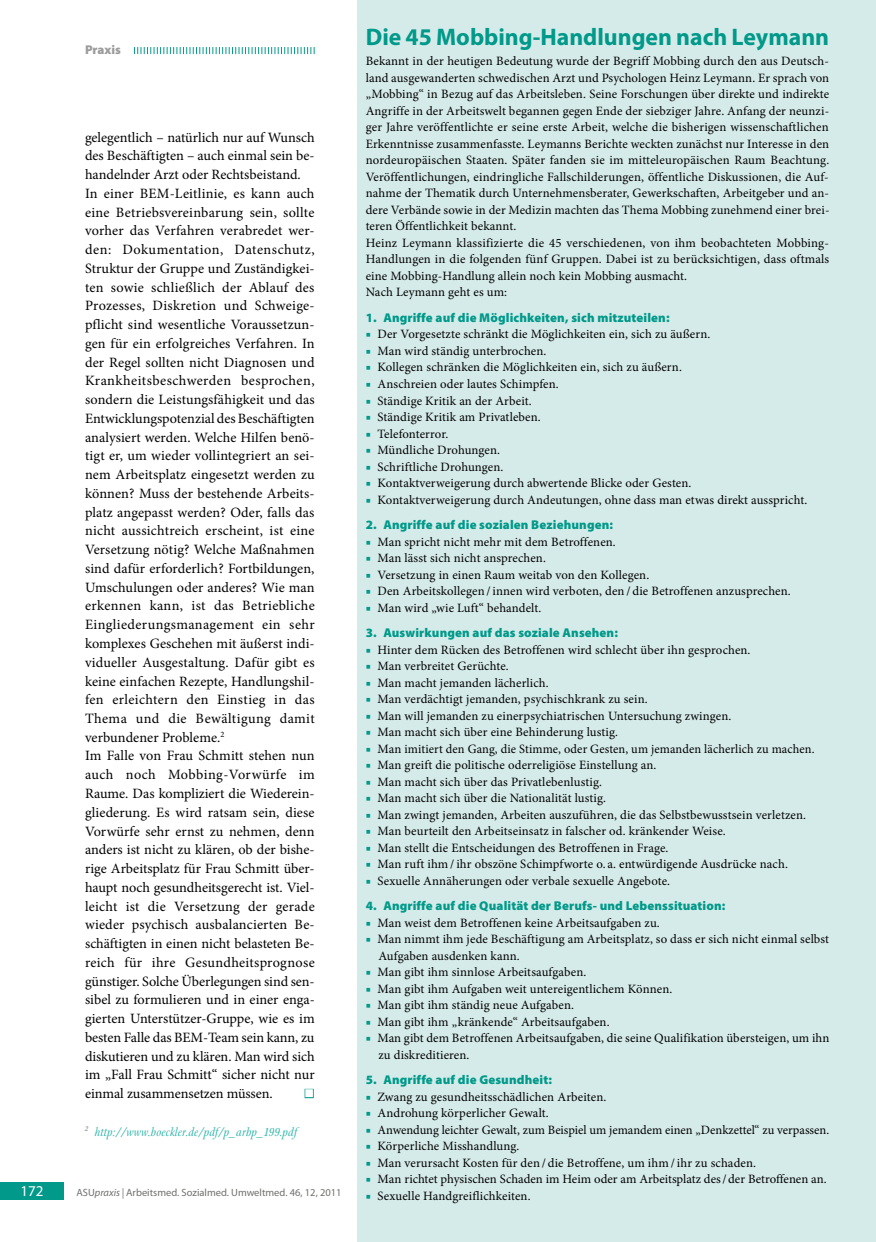
<style>
.page{position:relative;width:876px;height:1242px;background:#fff}
.page>*{position:absolute;margin:0;border:0;box-sizing:border-box;transform-origin:0 0}
.t1{font:700 24px "Myriad Pro";color:#00998a}
.t2{font:15px "Myriad Pro";color:#fff}
.t3{font:14.25px/18.8px "Minion Pro";letter-spacing:.005em;color:#000}
.t4{font:12.75px/16.5px "Minion Pro";letter-spacing:.01em;color:#000}
.t5{font:900 12.75px "Myriad Pro";letter-spacing:.01em;color:#00998a}
.t6{font:italic 12.75px "Stone Print";letter-spacing:.005em;color:#35b6ad}
.t7{font:900 12.75px "Myriad Pro";color:#9c9c9c}
.t8{font:10.5px "Myriad Pro";color:#6f6f6e}
.s1{font-size:27px;color:#fff}
.s2{font-style:italic}
.s3{color:#00998a}
</style>
<div class="page">
<div style="left:0;top:1182px;width:64px;height:17px;background:#00998a"></div>
<div style="left:305px;top:1088px;width:9px;height:10px;border:2px solid #00998a"></div>
<div style="left:357px;top:0;width:519px;height:1242px;background:#d5ebe9"></div>
<svg style="left:134px;top:47px;width:181px;height:7px"></svg>
<p class="t7" style="left:85px;top:41px;width:37px">Praxis</p>
<p class="t3" style="left:85px;top:128px;width:231px">gelegentlich – natürlich nur auf Wunsch des Beschäftigten – auch einmal sein be&shy;handelnder Arzt oder Rechtsbeistand.<br>In einer BEM-Leitlinie, es kann auch eine Betriebsvereinbarung sein, sollte vorher das Verfahren verabredet wer&shy;den: Dokumentation, Datenschutz, Struktur der Gruppe und Zuständigkei&shy;ten sowie schließlich der Ablauf des Prozesses, Diskretion und Schweige&shy;pflicht sind wesentliche Voraussetzun&shy;gen für ein erfolgreiches Verfahren. In der Regel sollten nicht Diagnosen und Krankheitsbeschwerden besprochen, sondern die Leistungsfähigkeit und das Entwicklungspotenzial des Beschäftigten analysiert werden. Welche Hilfen benö&shy;tigt er, um wieder vollintegriert an sei&shy;nem Arbeitsplatz eingesetzt werden zu können? Muss der bestehende Arbeits&shy;platz angepasst werden? Oder, falls das nicht aussichtreich erscheint, ist eine Versetzung nötig? Welche Maßnahmen sind dafür erforderlich? Fortbildungen, Umschulungen oder anderes? Wie man erkennen kann, ist das Betriebliche Eingliederungsmanagement ein sehr komplexes Geschehen mit äußerst indi&shy;vidueller Ausgestaltung. Dafür gibt es keine einfachen Rezepte, Handlungshil&shy;fen erleichtern den Einstieg in das Thema und die Bewältigung damit verbundener Probleme.<sup>2<br></sup>Im Falle von Frau Schmitt stehen nun auch noch Mobbing-Vorwürfe im Raume. Das kompliziert die Wiederein&shy;gliederung. Es wird ratsam sein, diese Vorwürfe sehr ernst zu nehmen, denn anders ist nicht zu klären, ob der bishe&shy;rige Arbeitsplatz für Frau Schmitt über&shy;haupt noch gesundheitsgerecht ist. Viel&shy;leicht ist die Versetzung der gerade wieder psychisch ausbalancierten Be&shy;schäftigten in einen nicht belasteten Be&shy;reich für ihre Gesundheitsprognose günstiger. Solche Überlegungen sind sen&shy;sibel zu formulieren und in einer enga&shy;gierten Unterstützer-Gruppe, wie es im besten Falle das BEM-Team sein kann, zu diskutieren und zu klären. Man wird sich im „Fall Frau Schmitt“ sicher nicht nur einmal zusammensetzen müssen. <span class="s1">■</span></p>
<p class="t6" style="left:85px;top:1124px;width:214px"><sup>2</sup> http://www.boeckler.de/pdf/p_arbp_199.pdf</p>
<p class="t2" style="left:20px;top:1181px;width:25px">172</p>
<p class="t8" style="left:77px;top:1186px;width:267px">ASU<span class="s2">praxis |</span> Arbeitsmed. Sozialmed. Umweltmed. 46, 12, 2011</p>
<h1 class="t1" style="left:366px;top:21px;width:465px">Die 45 Mobbing-Handlungen nach Leymann</h1>
<p class="t4" style="left:366px;top:53px;width:465px">Bekannt in der heutigen Bedeutung wurde der Begriff Mobbing durch den aus Deutsch&shy;land ausgewanderten schwedischen Arzt und Psychologen Heinz Leymann. Er sprach von „Mobbing“ in Bezug auf das Arbeitsleben. Seine Forschungen über direkte und indirekte Angriffe in der Arbeitswelt begannen gegen Ende der siebziger Jahre. Anfang der neunzi&shy;ger Jahre veröffentlichte er seine erste Arbeit, welche die bisherigen wissenschaftlichen Erkenntnisse zusammenfasste. Leymanns Berichte weckten zunächst nur Interesse in den nordeuropäischen Staaten. Später fanden sie im mitteleuropäischen Raum Beachtung.<br>Veröffentlichungen, eindringliche Fallschilderungen, öffentliche Diskussionen, die Auf&shy;nahme der Thematik durch Unternehmensberater, Gewerkschaften, Arbeitgeber und an&shy;dere Verbände sowie in der Medizin machten das Thema Mobbing zunehmend einer brei&shy;teren Öffentlichkeit bekannt.<br>Heinz Leymann klassifizierte die 45 verschiedenen, von ihm beobachteten Mobbing-Handlungen in die folgenden fünf Gruppen. Dabei ist zu berücksichtigen, dass oftmals eine Mobbing-Handlung allein noch kein Mobbing ausmacht.<br>Nach Leymann geht es um:</p>
<p class="t5" style="left:366px;top:309px;width:305px">1. Angriffe auf die Möglichkeiten, sich mitzuteilen:</p>
<p class="t4" style="left:366px;top:326px;width:346px"><span class="s3">■</span> Der Vorgesetzte schränkt die Möglichkeiten ein, sich zu äußern.</p>
<p class="t4" style="left:366px;top:343px;width:182px"><span class="s3">■</span> Man wird ständig unterbrochen.</p>
<p class="t4" style="left:366px;top:359px;width:318px"><span class="s3">■</span> Kollegen schränken die Möglichkeiten ein, sich zu äußern.</p>
<p class="t4" style="left:366px;top:376px;width:195px"><span class="s3">■</span> Anschreien oder lautes Schimpfen.</p>
<p class="t4" style="left:366px;top:392px;width:167px"><span class="s3">■</span> Ständige Kritik an der Arbeit.</p>
<p class="t4" style="left:366px;top:409px;width:177px"><span class="s3">■</span> Ständige Kritik am Privatleben.</p>
<p class="t4" style="left:366px;top:425px;width:84px"><span class="s3">■</span> Telefonterror.</p>
<p class="t4" style="left:366px;top:442px;width:136px"><span class="s3">■</span> Mündliche Drohungen.</p>
<p class="t4" style="left:366px;top:458px;width:139px"><span class="s3">■</span> Schriftliche Drohungen.</p>
<p class="t4" style="left:366px;top:475px;width:327px"><span class="s3">■</span> Kontaktverweigerung durch abwertende Blicke oder Gesten.</p>
<p class="t4" style="left:366px;top:491px;width:443px"><span class="s3">■</span> Kontaktverweigerung durch Andeutungen, ohne dass man etwas direkt ausspricht.</p>
<p class="t5" style="left:366px;top:516px;width:249px">2. Angriffe auf die sozialen Beziehungen:</p>
<p class="t4" style="left:366px;top:533px;width:252px"><span class="s3">■</span> Man spricht nicht mehr mit dem Betroffenen.</p>
<p class="t4" style="left:366px;top:550px;width:182px"><span class="s3">■</span> Man lässt sich nicht ansprechen.</p>
<p class="t4" style="left:366px;top:566px;width:285px"><span class="s3">■</span> Versetzung in einen Raum weitab von den Kollegen.</p>
<p class="t4" style="left:366px;top:583px;width:427px"><span class="s3">■</span> Den Arbeitskollegen /innen wird verboten, den / die Betroffenen anzusprechen.</p>
<p class="t4" style="left:366px;top:599px;width:177px"><span class="s3">■</span> Man wird „wie Luft“ behandelt.</p>
<p class="t5" style="left:366px;top:624px;width:254px">3. Auswirkungen auf das soziale Ansehen:</p>
<p class="t4" style="left:366px;top:641px;width:386px"><span class="s3">■</span> Hinter dem Rücken des Betroffenen wird schlecht über ihn gesprochen.</p>
<p class="t4" style="left:366px;top:658px;width:144px"><span class="s3">■</span> Man verbreitet Gerüchte.</p>
<p class="t4" style="left:366px;top:674px;width:184px"><span class="s3">■</span> Man macht jemanden lächerlich.</p>
<p class="t4" style="left:366px;top:691px;width:284px"><span class="s3">■</span> Man verdächtigt jemanden, psychischkrank zu sein.</p>
<p class="t4" style="left:366px;top:707px;width:367px"><span class="s3">■</span> Man will jemanden zu einerpsychiatrischen Untersuchung zwingen.</p>
<p class="t4" style="left:366px;top:724px;width:254px"><span class="s3">■</span> Man macht sich über eine Behinderung lustig.</p>
<p class="t4" style="left:366px;top:740px;width:450px"><span class="s3">■</span> Man imitiert den Gang, die Stimme, oder Gesten, um jemanden lächerlich zu machen.</p>
<p class="t4" style="left:366px;top:757px;width:292px"><span class="s3">■</span> Man greift die politische oderreligiöse Einstellung an.</p>
<p class="t4" style="left:366px;top:773px;width:238px"><span class="s3">■</span> Man macht sich über das Privatlebenlustig.</p>
<p class="t4" style="left:366px;top:790px;width:242px"><span class="s3">■</span> Man macht sich über die Nationalität lustig.</p>
<p class="t4" style="left:366px;top:806px;width:442px"><span class="s3">■</span> Man zwingt jemanden, Arbeiten auszuführen, die das Selbstbewusstsein verletzen.</p>
<p class="t4" style="left:366px;top:823px;width:362px"><span class="s3">■</span> Man beurteilt den Arbeitseinsatz in falscher od. kränkender Weise.</p>
<p class="t4" style="left:366px;top:839px;width:304px"><span class="s3">■</span> Man stellt die Entscheidungen des Betroffenen in Frage.</p>
<p class="t4" style="left:366px;top:856px;width:424px"><span class="s3">■</span> Man ruft ihm /ihr obszöne Schimpfworte o. a. entwürdigende Ausdrücke nach.</p>
<p class="t4" style="left:366px;top:872px;width:306px"><span class="s3">■</span> Sexuelle Annäherungen oder verbale sexuelle Angebote.</p>
<p class="t5" style="left:366px;top:897px;width:361px">4. Angriffe auf die Qualität der Berufs- und Lebenssituation:</p>
<p class="t4" style="left:366px;top:914px;width:296px"><span class="s3">■</span> Man weist dem Betroffenen keine Arbeitsaufgaben zu.</p>
<p class="t4" style="left:378px;top:931px;width:452px;text-indent:-13px"><span class="s3">■</span> Man nimmt ihm jede Beschäftigung am Arbeitsplatz, so dass er sich nicht einmal selbst<br>Aufgaben ausdenken kann.</p>
<p class="t4" style="left:366px;top:964px;width:222px"><span class="s3">■</span> Man gibt ihm sinnlose Arbeitsaufgaben.</p>
<p class="t4" style="left:366px;top:980px;width:308px"><span class="s3">■</span> Man gibt ihm Aufgaben weit untereigentlichem Können.</p>
<p class="t4" style="left:366px;top:997px;width:210px"><span class="s3">■</span> Man gibt ihm ständig neue Aufgaben.</p>
<p class="t4" style="left:366px;top:1013px;width:245px"><span class="s3">■</span> Man gibt ihm „kränkende“ Arbeitsaufgaben.</p>
<p class="t4" style="left:378px;top:1030px;width:452px;text-indent:-13px"><span class="s3">■</span> Man gibt dem Betroffenen Arbeitsaufgaben, die seine Qualifikation übersteigen, um ihn zu diskreditieren.</p>
<p class="t5" style="left:366px;top:1071px;width:188px">5. Angriffe auf die Gesundheit:</p>
<p class="t4" style="left:366px;top:1088px;width:242px"><span class="s3">■</span> Zwang zu gesundheitsschädlichen Arbeiten.</p>
<p class="t4" style="left:366px;top:1105px;width:185px"><span class="s3">■</span> Androhung körperlicher Gewalt.</p>
<p class="t4" style="left:366px;top:1121px;width:465px"><span class="s3">■</span> Anwendung leichter Gewalt, zum Beispiel um jemandem einen „Denkzettel“ zu verpassen.</p>
<p class="t4" style="left:366px;top:1138px;width:155px"><span class="s3">■</span> Körperliche Misshandlung.</p>
<p class="t4" style="left:366px;top:1154px;width:392px"><span class="s3">■</span> Man verursacht Kosten für den / die Betroffene, um ihm /ihr zu schaden.</p>
<p class="t4" style="left:366px;top:1171px;width:462px"><span class="s3">■</span> Man richtet physischen Schaden im Heim oder am Arbeitsplatz des/der Betroffenen an.</p>
<p class="t4" style="left:366px;top:1187px;width:166px"><span class="s3">■</span> Sexuelle Handgreiflichkeiten.</p>
</div>
